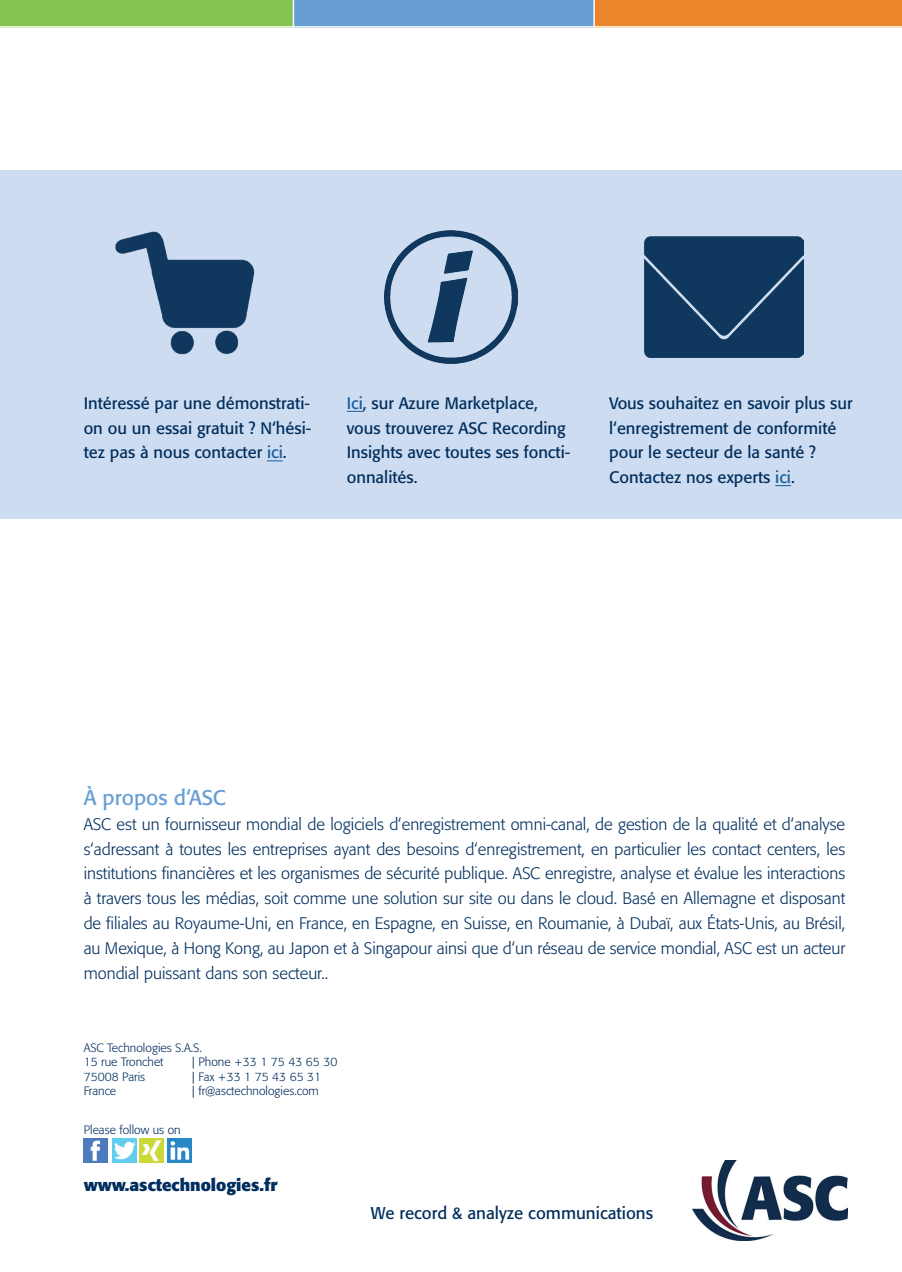
<style>
.page{position:relative;width:902px;height:1272px;background:#fff}
.page>*{position:absolute;margin:0;border:0;box-sizing:border-box;transform-origin:0 0}
.t1{font:21px "Formata Std";color:#669ed4}
.t2{font:16.8px "Formata Std";color:#002e5e}
.t3{font:700 16.8px "Formata Std";color:#002e5e}
.t4{font:300 16.5px/24.8px "Formata Std";color:#002e5e;text-align:justify}
.t5{font:16.5px/24.8px "Formata Std";color:#002e5e}
.t6{font:300 12px/14.4px "Formata Std";color:#002e5e}
.s1{color:#175d9e}
</style>
<div class="page">
<div style="left:0;top:171px;width:901px;height:348px;background:#cddcf0"></div>
<img style="left:167px;top:1138px;width:24px;height:24px">
<img style="left:112px;top:1138px;width:24px;height:24px">
<img style="left:140px;top:1138px;width:24px;height:24px">
<img style="left:84px;top:1138px;width:24px;height:24px">
<div style="left:0;top:0;width:293px;height:27px;background:#84c551"></div>
<div style="left:293px;top:0;width:301px;height:27px;background:#669ed4"></div>
<div style="left:594px;top:0;width:307px;height:27px;background:#ea852b"></div>
<svg style="left:293px;top:0;width:1px;height:26px"></svg>
<svg style="left:593px;top:0;width:1px;height:26px"></svg>
<hr style="left:0;top:26px;width:901px;height:2px;background:#fff">
<svg style="left:267px;top:460px;width:16px;height:1px"></svg>
<img style="left:384px;top:230px;width:133px;height:134px">
<div style="left:644px;top:236px;width:159px;height:122px;background:#10375e"></div>
<img style="left:115px;top:231px;width:140px;height:124px">
<svg style="left:347px;top:411px;width:16px;height:1px"></svg>
<svg style="left:775px;top:485px;width:16px;height:1px"></svg>
<img style="left:692px;top:1160px;width:155px;height:80px">
<p class="t5" style="left:84px;top:391px;width:229px;text-align:justify">Intéressé par une démonstrati&shy;on ou un essai gratuit ? N‘hési&shy;tez pas à nous contacter <span class="s1">ici</span>.</p>
<p class="t5" style="left:347px;top:391px;width:225px"><span class="s1">Ici</span>, sur Azure Marketplace, vous trouverez ASC Recording<br>Insights avec toutes ses foncti&shy;onnalités.</p>
<p class="t5" style="left:609px;top:391px;width:245px">Vous souhaitez en savoir plus sur l‘enregistrement de conformité pour le secteur de la santé ?<br>Contactez nos experts <span class="s1">ici</span>.</p>
<p class="t1" style="left:84px;top:785px;width:144px">À propos d‘ASC</p>
<p class="t4" style="left:84px;top:811px;width:763px">ASC est un fournisseur mondial de logiciels d‘enregistrement omni-canal, de gestion de la qualité et d‘analyse s‘adressant à toutes les entreprises ayant des besoins d‘enregistrement, en particulier les contact centers, les institutions financières et les organismes de sécurité publique. ASC enregistre, analyse et évalue les interactions à travers tous les médias, soit comme une solution sur site ou dans le cloud. Basé en Allemagne et disposant de filiales au Royaume-Uni, en France, en Espagne, en Suisse, en Roumanie, à Dubaï, aux États-Unis, au Brésil, au Mexique, à Hong Kong, au Japon et à Singapour ainsi que d‘un réseau de service mondial, ASC est un acteur mondial puissant dans son secteur..</p>
<p class="t6" style="left:84px;top:1040px;width:120px">ASC Technologies S.A.S.<br>15 rue Tronchet</p>
<p class="t6" style="left:192px;top:1055px;width:147px">| Phone +33 1 75 43 65 30</p>
<p class="t6" style="left:84px;top:1069px;width:63px">75008 Paris</p>
<p class="t6" style="left:192px;top:1069px;width:131px">| Fax +33 1 75 43 65 31</p>
<p class="t6" style="left:84px;top:1083px;width:34px">France</p>
<p class="t6" style="left:192px;top:1083px;width:129px">| fr@asctechnologies.com</p>
<p class="t6" style="left:84px;top:1122px;width:99px">Please follow us on</p>
<p class="t3" style="left:84px;top:1174px;width:195px">www.asctechnologies.fr</p>
<p class="t2" style="left:371px;top:1202px;width:284px">We record &amp; analyze communications</p>
</div>
